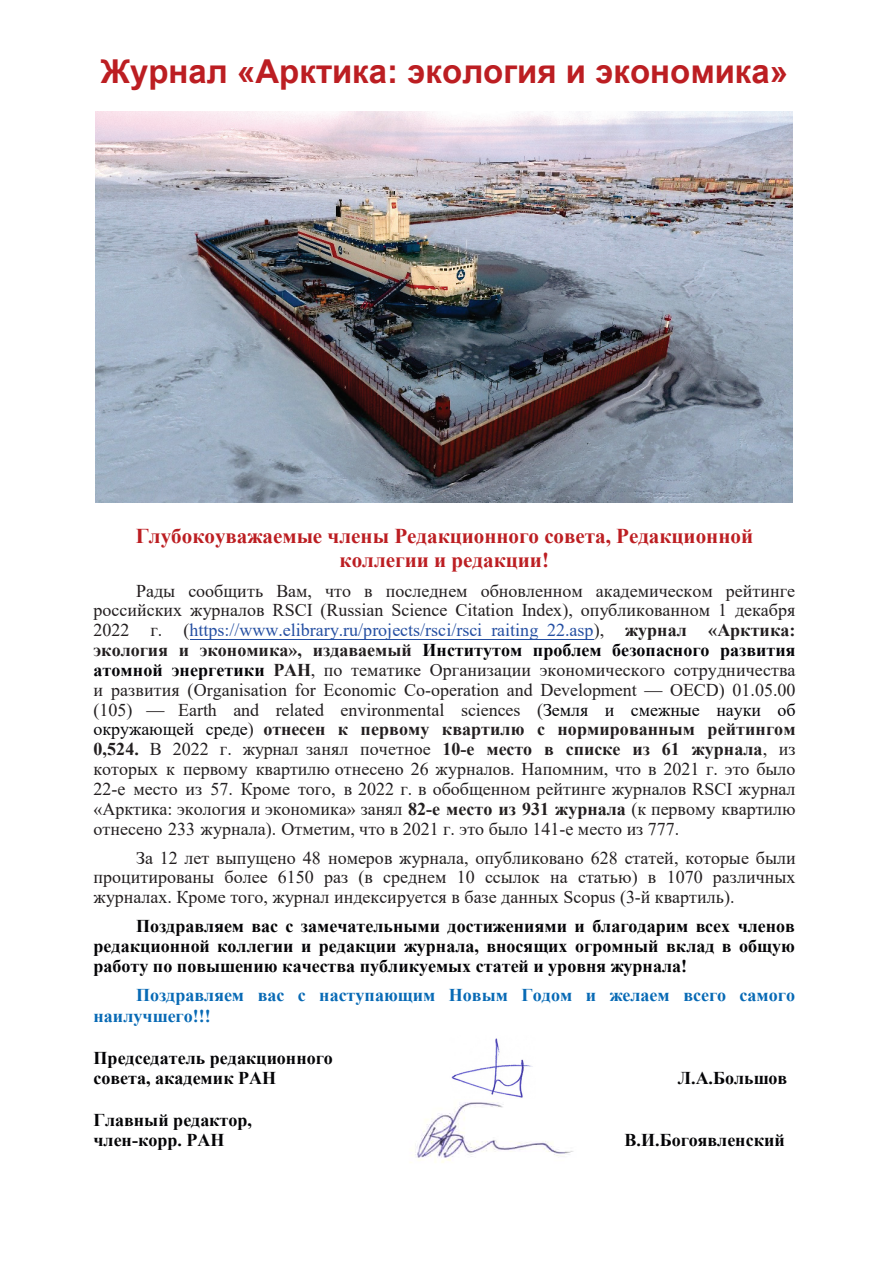
<style>
.page{position:relative;width:893px;height:1263px;background:#fff}
.page>*{position:absolute;margin:0;border:0;box-sizing:border-box;transform-origin:0 0}
.t1{font:700 33px "Arial";color:#bc1e22}
.t2{font:700 21px/24.2px "Times New Roman";color:#bc1e22;text-align:center}
.t3{font:18px/19.8px "Times New Roman";color:#231f20;text-align:justify}
.t4{font:700 18px/20px "Times New Roman";color:#050507}
.t5{font:700 18px/20.7px "Times New Roman";color:#086ab5}
.s1{color:#254fa2}
.s2{font-weight:700}
.s3{font-weight:700;color:#050508}
.s4{color:#050508}
</style>
<div class="page">
<img style="left:96px;top:111px;width:696px;height:392px">
<img style="left:410px;top:1156px;width:62px;height:7px">
<img style="left:415px;top:1102px;width:159px;height:54px">
<img style="left:451px;top:1038px;width:82px;height:60px">
<hr style="left:190px;top:639px;width:403px;height:1px;background:#254fa2">
<p class="t1" style="left:100px;top:48px;width:689px">Журнал «Арктика: экология и экономика»</p>
<p class="t2" style="left:136px;top:523px;width:619px">Глубокоуважаемые члены Редакционного совета, Редакционной коллегии и редакции!</p>
<p class="t3" style="left:94px;top:580px;width:704px;text-indent:42px">Рады сообщить Вам, что в последнем обновленном академическом рейтинге российских журналов RSCI (Russian Science Citation Index), опубликованном 1 декабря 2022 г. (<span class="s1">https://www.elibrary.ru/projects/rsci/rsci_raiting_22.asp</span>), <span class="s2">журнал «Арктика: экология и экономика», издаваемый</span> <span class="s3">Институтом проблем безопасного развития атомной энергетики</span> <span class="s2">РАН</span>, по тематике Организации экономического сотрудничества и развития (Organisation for Economic Co-operation and Development — OECD) 01.05.00 (105) — Earth and related environmental sciences (<span class="s4">Земля и смежные науки об окружающей среде</span>) <span class="s2">отнесен к первому квартилю с нормированным рейтингом 0,524.</span> В 2022 г. журнал занял почетное <span class="s2">10-е место в списке из 61 журнала</span>, из которых к первому квартилю отнесено 26 журналов. Напомним, что в 2021 г. это было 22-е место из 57. Кроме того, в 2022 г. в обобщенном рейтинге журналов RSCI журнал «Арктика: экология и экономика» занял <span class="s2">82-е место из 931 журнала</span> (к первому квартилю отнесено 233 журнала). Отметим, что в 2021 г. это было 141-е место из 777.</p>
<p class="t3" style="left:94px;top:847px;width:704px;text-indent:42px">За 12 лет выпущено 48 номеров журнала, опубликовано 628 статей, которые были процитированы более 6150 раз (в среднем 10 ссылок на статью) в 1070 различных журналах. Кроме того, журнал индексируется в базе данных Scopus (3-й квартиль).</p>
<p class="t4" style="left:94px;top:916px;width:703px;text-align:justify;text-indent:42px">Поздравляем вас с замечательными достижениями и благодарим всех членов редакционной коллегии и редакции журнала, вносящих огромный вклад в общую работу по повышению качества публикуемых статей и уровня журнала!</p>
<p class="t5" style="left:94px;top:984px;width:703px;text-indent:42px">Поздравляем вас с наступающим Новым Годом и желаем всего самого наилучшего!!!</p>
<p class="t4" style="left:94px;top:1046px;width:241px;line-height:20.7px">Председатель редакционного совета, академик РАН</p>
<p class="t4" style="left:678px;top:1068px;width:111px">Л.А.Большов</p>
<p class="t4" style="left:94px;top:1109px;width:160px;line-height:20.7px">Главный редактор, член-корр. РАН</p>
<p class="t4" style="left:625px;top:1130px;width:162px">В.И.Богоявленский</p>
</div>
